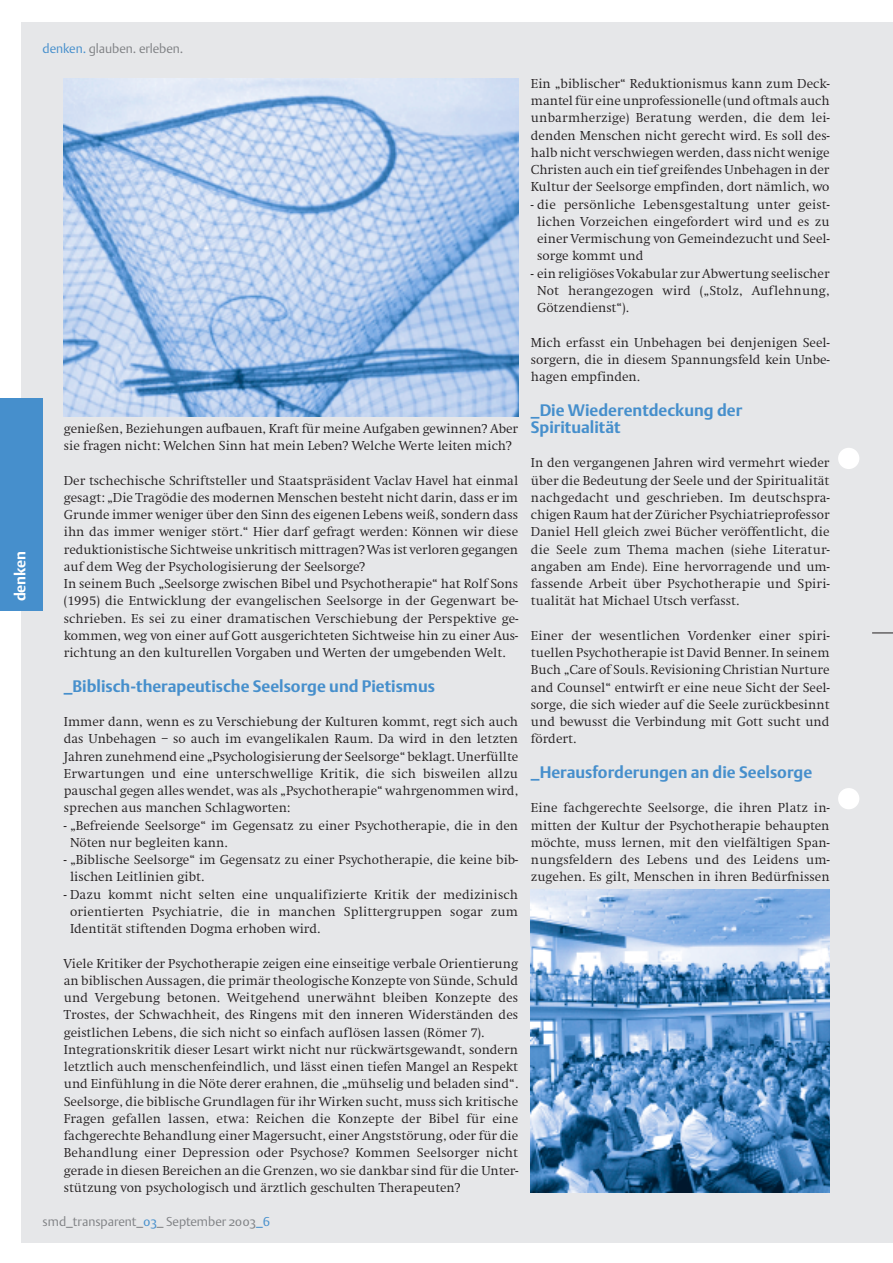
<style>
.page{position:relative;width:893px;height:1263px;background:#fff}
.page>*{position:absolute;margin:0;border:0;box-sizing:border-box;transform-origin:0 0}
.t1{font:700 16.5px/17.2px "DTL Argo ST";color:#468fcc}
.t2{font:700 15px "DTL Argo ST";letter-spacing:-.005em;color:#fff}
.t3{font:300 13.5px/17.2px "Swift EF";color:#231f20;text-align:justify}
.t4{font:300 12.75px "DTL Argo ST";color:#808285}
.s1{color:#468fcc}
</style>
<div class="page">
<div style="left:21px;top:23px;width:871px;height:1220px;background:#e6e7e9"></div>
<div style="left:0;top:398px;width:43px;height:213px;background:#468fcc"></div>
<div style="left:838px;top:788px;width:21px;height:21px;background:#fff;border-radius:50%"></div>
<div style="left:838px;top:448px;width:21px;height:21px;background:#fff;border-radius:50%"></div>
<svg style="left:872px;top:633px;width:20px;height:1px"></svg>
<img style="left:531px;top:889px;width:298px;height:303px">
<img style="left:64px;top:78px;width:454px;height:338px">
<p class="t2" style="left:14px;top:601px;width:52px;rotate:-90deg">denken</p>
<p class="t4" style="left:43px;top:43px;width:142px"><span class="s1">denken.</span> glauben. erleben.</p>
<p class="t3" style="left:64px;top:421px;width:456px">genießen, Beziehungen aufbauen, Kraft für meine Aufgaben gewinnen? Aber sie fragen nicht: Welchen Sinn hat mein Leben? Welche Werte leiten mich?</p>
<p class="t3" style="left:64px;top:472px;width:456px;text-align:left">Der tschechische Schriftsteller und Staatspräsident Vaclav Havel hat einmal gesagt: „Die Tragödie des modernen Menschen besteht nicht darin, dass er im Grunde immer weniger über den Sinn des eigenen Lebens weiß, sondern dass ihn das immer weniger stört.“ Hier darf gefragt werden: Können wir diese reduktionistische Sichtweise unkritisch mittragen? Was ist verloren gegangen auf dem Weg der Psychologisierung der Seelsorge?<br>In seinem Buch „Seelsorge zwischen Bibel und Psychotherapie“ hat Rolf Sons (1995) die Entwicklung der evangelischen Seelsorge in der Gegenwart be&shy;schrieben. Es sei zu einer dramatischen Verschiebung der Perspektive ge&shy;kommen, weg von einer auf Gott ausgerichteten Sichtweise hin zu einer Aus&shy;richtung an den kulturellen Vorgaben und Werten der umgebenden Welt.</p>
<p class="t1" style="left:64px;top:678px;width:372px">_Biblisch-therapeutische Seelsorge und Pietismus</p>
<p class="t3" style="left:64px;top:714px;width:456px">Immer dann, wenn es zu Verschiebung der Kulturen kommt, regt sich auch das Unbehagen – so auch im evangelikalen Raum. Da wird in den letzten Jahren zunehmend eine „Psychologisierung der Seelsorge“ beklagt. Unerfüllte Erwartungen und eine unterschwellige Kritik, die sich bisweilen allzu pauschal gegen alles wendet, was als „Psychotherapie“ wahrgenommen wird, sprechen aus manchen Schlagworten:</p>
<p class="t3" style="left:70px;top:817px;width:449px;text-indent:-6px">- „Befreiende Seelsorge“ im Gegensatz zu einer Psychotherapie, die in den<br>Nöten nur begleiten kann.</p>
<p class="t3" style="left:70px;top:852px;width:449px;text-indent:-6px">- „Biblische Seelsorge“ im Gegensatz zu einer Psychotherapie, die keine bib&shy;lischen Leitlinien gibt.</p>
<p class="t3" style="left:70px;top:886px;width:449px;text-indent:-6px">- Dazu kommt nicht selten eine unqualifizierte Kritik der medizinisch orientierten Psychiatrie, die in manchen Splittergruppen sogar zum Identität stiftenden Dogma erhoben wird.</p>
<p class="t3" style="left:64px;top:955px;width:456px;text-align:left">Viele Kritiker der Psychotherapie zeigen eine einseitige verbale Orientierung an biblischen Aussagen, die primär theologische Konzepte von Sünde, Schuld und Vergebung betonen. Weitgehend unerwähnt bleiben Konzepte des Trostes, der Schwachheit, des Ringens mit den inneren Widerständen des geistlichen Lebens, die sich nicht so einfach auflösen lassen (Römer 7).<br>Integrationskritik dieser Lesart wirkt nicht nur rückwärtsgewandt, sondern letztlich auch menschenfeindlich, und lässt einen tiefen Mangel an Respekt und Einfühlung in die Nöte derer erahnen, die „mühselig und beladen sind“.<br>Seelsorge, die biblische Grundlagen für ihr Wirken sucht, muss sich kritische Fragen gefallen lassen, etwa: Reichen die Konzepte der Bibel für eine fachgerechte Behandlung einer Magersucht, einer Angststörung, oder für die Behandlung einer Depression oder Psychose? Kommen Seelsorger nicht gerade in diesen Bereichen an die Grenzen, wo sie dankbar sind für die Unter&shy;stützung von psychologisch und ärztlich geschulten Therapeuten?</p>
<p class="t4" style="left:43px;top:1216px;width:229px">smd_transparent_<span class="s1">03</span>_ September 2003<span class="s1">_6</span></p>
<p class="t3" style="left:531px;top:76px;width:300px">Ein „biblischer“ Reduktionismus kann zum Deck&shy;mantel für eine unprofessionelle (und oftmals auch unbarmherzige) Beratung werden, die dem lei&shy;denden Menschen nicht gerecht wird. Es soll des&shy;halb nicht verschwiegen werden, dass nicht wenige Christen auch ein tief greifendes Unbehagen in der Kultur der Seelsorge empfinden, dort nämlich, wo</p>
<p class="t3" style="left:537px;top:196px;width:294px;text-indent:-6px">- die persönliche Lebensgestaltung unter geist&shy;lichen Vorzeichen eingefordert wird und es zu einer Vermischung von Gemeindezucht und Seel&shy;sorge kommt und</p>
<p class="t3" style="left:537px;top:265px;width:294px;text-indent:-6px">- ein religiöses Vokabular zur Abwertung seelischer Not herangezogen wird („Stolz, Auflehnung, Götzendienst“).</p>
<p class="t3" style="left:531px;top:334px;width:300px">Mich erfasst ein Unbehagen bei denjenigen Seel&shy;sorgern, die in diesem Spannungsfeld kein Unbe&shy;hagen empfinden.</p>
<p class="t1" style="left:531px;top:402px;width:213px">_Die Wiederentdeckung der<br>Spiritualität</p>
<p class="t3" style="left:531px;top:455px;width:300px">In den vergangenen Jahren wird vermehrt wieder über die Bedeutung der Seele und der Spiritualität nachgedacht und geschrieben. Im deutschspra&shy;chigen Raum hat der Züricher Psychiatrieprofessor Daniel Hell gleich zwei Bücher veröffentlicht, die die Seele zum Thema machen (siehe Literatur&shy;angaben am Ende). Eine hervorragende und um&shy;fassende Arbeit über Psychotherapie und Spiri&shy;tualität hat Michael Utsch verfasst.</p>
<p class="t3" style="left:531px;top:628px;width:300px">Einer der wesentlichen Vordenker einer spiri&shy;tuellen Psychotherapie ist David Benner. In seinem Buch „Care of Souls. Revisioning Christian Nurture and Counsel“ entwirft er eine neue Sicht der Seel&shy;sorge, die sich wieder auf die Seele zurückbesinnt und bewusst die Verbindung mit Gott sucht und fördert.</p>
<p class="t1" style="left:531px;top:765px;width:283px">_Herausforderungen an die Seelsorge</p>
<p class="t3" style="left:531px;top:800px;width:300px">Eine fachgerechte Seelsorge, die ihren Platz in&shy;mitten der Kultur der Psychotherapie behaupten möchte, muss lernen, mit den vielfältigen Span&shy;nungsfeldern des Lebens und des Leidens um&shy;zugehen. Es gilt, Menschen in ihren Bedürfnissen</p>
</div>
